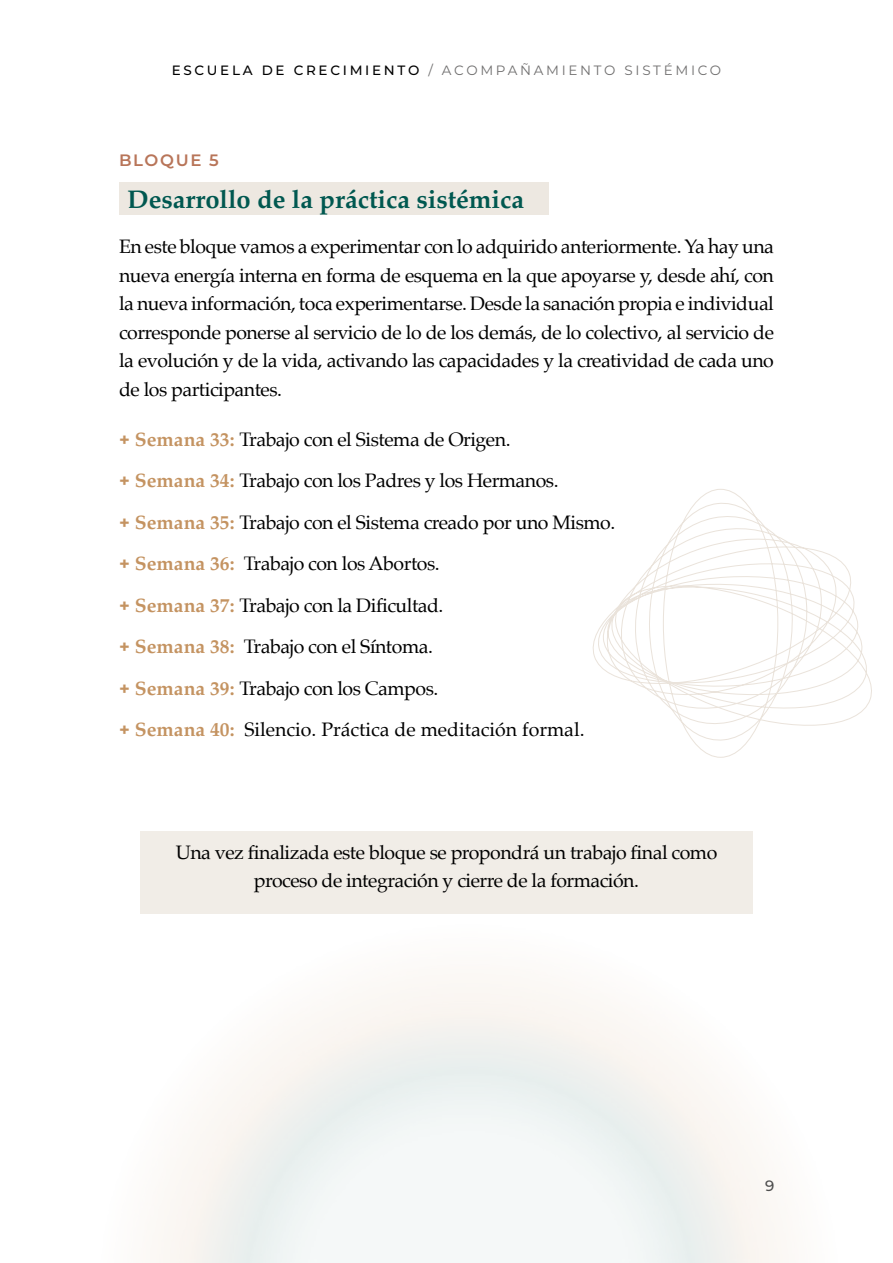
<style>
.page{position:relative;width:893px;height:1263px;background:#fff}
.page>*{position:absolute;margin:0;border:0;box-sizing:border-box;transform-origin:0 0}
.t1{font:700 25.5px "Palatino";color:#005850}
.t2{font:19.5px/41.5px "Palatino";letter-spacing:-.025em;color:#000;text-align:justify}
.t3{font:600 16.5px "Montserrat";letter-spacing:.1em;color:#b87559}
.t4{font:500 15px "Montserrat";color:#4d4d4d}
.t5{font:13.5px "Montserrat";letter-spacing:.2em;color:#706f6f}
.s1{font-weight:500;color:#000}
.s2{font-family:"Montserrat";font-weight:700;font-size:18px;color:#c49361}
.s3{font-weight:700;color:#c49361}
</style>
<div class="page">
<svg style="left:592px;top:489px;width:280px;height:269px"></svg>
<div style="left:119px;top:182px;width:430px;height:33px;background:#ece6de"></div>
<div style="left:140px;top:831px;width:613px;height:83px;background:#f1ede7"></div>
<p class="t5" style="left:172px;top:61px;width:551px"><span class="s1">ESCUELA DE CRECIMIENTO</span> / ACOMPAÑAMIENTO SISTÉMICO</p>
<p class="t3" style="left:119px;top:149px;width:101px">BLOQUE 5</p>
<h1 class="t1" style="left:128px;top:177px;width:398px">Desarrollo de la práctica sistémica</h1>
<p class="t2" style="left:119px;top:232px;width:656px;line-height:28.5px">En este bloque vamos a experimentar con lo adquirido anteriormente. Ya hay una nueva energía interna en forma de esquema en la que apoyarse y, desde ahí, con la nueva información, toca experimentarse. Desde la sanación propia e individual corresponde ponerse al servicio de lo de los demás, de lo colectivo, al servicio de la evolución y de la vida, activando las capacidades y la creatividad de cada uno de los participantes.</p>
<p class="t2" style="left:119px;top:418px;width:498px;text-align:left"><span class="s2">+</span> <span class="s3">Semana 33:</span> Trabajo con el Sistema de Origen.<br><span class="s2">+</span> <span class="s3">Semana 34:</span> Trabajo con los Padres y los Hermanos.<br><span class="s2">+</span> <span class="s3">Semana 35:</span> Trabajo con el Sistema creado por uno Mismo. <span class="s2">+</span> <span class="s3">Semana 36:</span> Trabajo con los Abortos.<br><span class="s2">+</span> <span class="s3">Semana 37:</span> Trabajo con la Dificultad.<br><span class="s2">+</span> <span class="s3">Semana 38:</span> Trabajo con el Síntoma.<br><span class="s2">+</span> <span class="s3">Semana 39:</span> Trabajo con los Campos.<br><span class="s2">+</span> <span class="s3">Semana 40:</span> Silencio. Práctica de meditación formal.</p>
<p class="t2" style="left:176px;top:838px;width:543px;line-height:28.5px;text-align:center">Una vez finalizada este bloque se propondrá un trabajo final como proceso de integración y cierre de la formación.</p>
<p class="t4" style="left:765px;top:1175px;width:11px">9</p>
</div>
